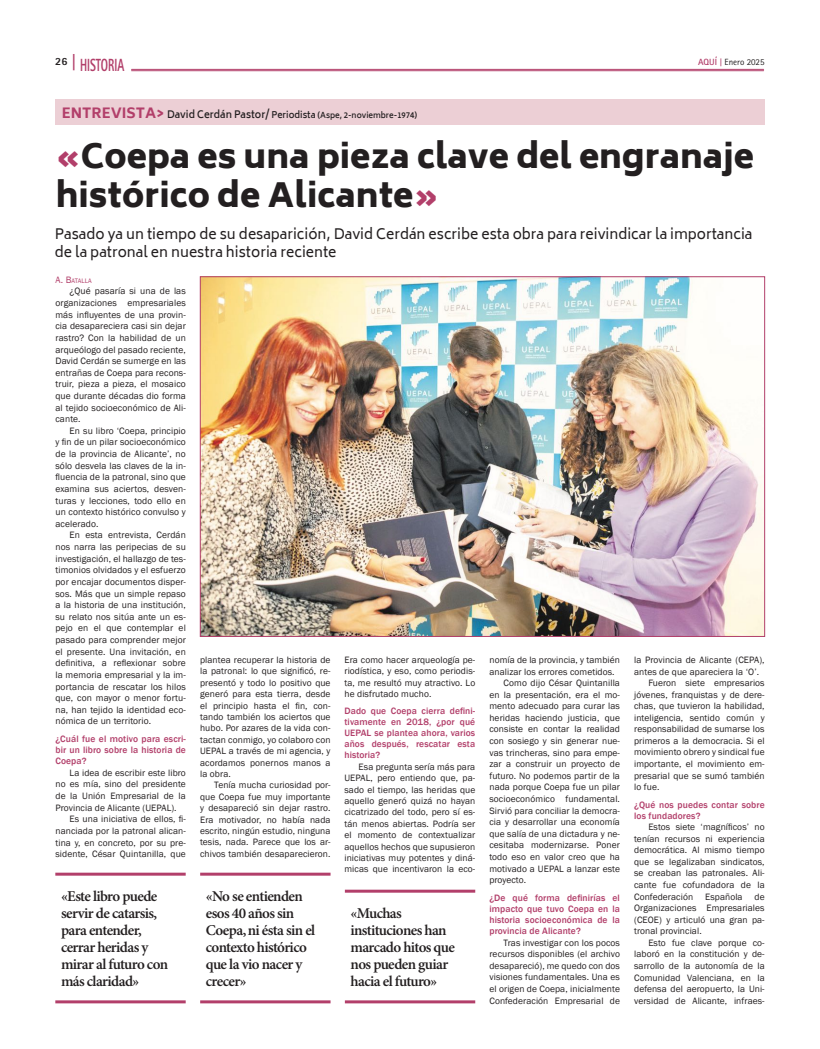
<style>
.page{position:relative;width:820px;height:1049px;background:#fff}
.page>*{position:absolute;margin:0;border:0;box-sizing:border-box;transform-origin:0 0}
.t1{font:900 33px/39.6px "Biryani";color:#231f20}
.t2{font:800 17.6px "Rotis Sans Serif Std";color:#b23f6a;scale:.64 1}
.t3{font:600 15px/17px "Minion Pro";letter-spacing:-.04em;color:#231f20}
.t4{font:14px/18px "Biryani";color:#231f20}
.t5{font:800 11px "Rotis Sans Serif Std";color:#231f20}
.t6{font:9.5px/11.6px "Franklin Gothic";letter-spacing:.01em;color:#231f20;text-align:justify}
.t7{font:500 9.5px/11.2px "Franklin Gothic";letter-spacing:.01em;color:#b23f6a;text-align:justify}
.t8{font:9px "Rotis Sans Serif Std";color:#231f20}
.t9{font:600 8px "Biryani";color:#231f20}
.t10{font:6.7px "Franklin Gothic";color:#b23f6a}
.s1{font-size:18.2px}
.s2{font-weight:700;color:#b23f6a}
.s3{font-family:"Rotis Serif Std";font-weight:700;color:#b23f6a}
.s4{font-weight:800;font-size:14px;color:#b23f6a}
.s5{font-size:10px}
.s6{font-size:9px}
.s7{color:#b23f6a}
.s8{font-size:9.5px}
</style>
<div class="page">
<img style="left:202px;top:278px;width:560px;height:357px">
<hr style="left:131px;top:69px;width:632px;height:1px;background:#b23f6a">
<hr style="left:131px;top:71px;width:632px;height:1px;background:#b23f6a">
<hr style="left:55px;top:873px;width:131px;height:3px;background:#b23f6a">
<hr style="left:55px;top:1000px;width:131px;height:3px;background:#b23f6a">
<hr style="left:200px;top:873px;width:130px;height:3px;background:#b23f6a">
<hr style="left:200px;top:1000px;width:130px;height:3px;background:#b23f6a">
<hr style="left:345px;top:890px;width:130px;height:3px;background:#b23f6a">
<hr style="left:345px;top:1000px;width:130px;height:3px;background:#b23f6a">
<div style="left:55px;top:99px;width:709px;height:26px;background:#eccfd5"></div>
<h2 class="t2" style="left:72px;top:54px;width:84px"><span class="s1">|</span> HISTORIA</h2>
<p class="t5" style="left:55px;top:54px;width:14px">26</p>
<p class="t8" style="left:697px;top:57px;width:68px"><span class="s2">AQUÍ</span> <span class="s3">|</span> Enero 2025</p>
<p class="t9" style="left:62px;top:110px;width:357px"><span class="s4">ENTREVISTA&gt;</span> <span class="s5">David Cerdán Pastor/</span> <span class="s6">Periodista</span> (Aspe, 2-noviembre-1974)</p>
<h1 class="t1" style="left:56px;top:137px;width:699px"><span class="s7">«</span>Coepa es una pieza clave del engranaje histórico de Alicante<span class="s7">»</span></h1>
<h3 class="t4" style="left:55px;top:225px;width:698px">Pasado ya un tiempo de su desaparición, David Cerdán escribe esta obra para reivindicar la importancia de la patronal en nuestra historia reciente</h3>
<p class="t10" style="left:55px;top:276px;width:38px"><span class="s8">A. B</span>ATALLA</p>
<p class="t6" style="left:55px;top:286px;width:132px;text-indent:14px">¿Qué pasaría si una de las organizaciones empresariales más influyentes de una provin&shy;cia desapareciera casi sin dejar rastro? Con la habilidad de un arqueólogo del pasado reciente, David Cerdán se sumerge en las entrañas de Coepa para recons&shy;truir, pieza a pieza, el mosaico que durante décadas dio forma al tejido socioeconómico de Ali&shy;cante.</p>
<p class="t6" style="left:55px;top:425px;width:132px;text-indent:14px">En su libro ‘Coepa, principio y fin de un pilar socioeconómico de la provincia de Alicante’, no sólo desvela las claves de la in&shy;fluencia de la patronal, sino que examina sus aciertos, desven&shy;turas y lecciones, todo ello en un contexto histórico convulso y acelerado.</p>
<p class="t6" style="left:55px;top:530px;width:132px;text-indent:14px">En esta entrevista, Cerdán nos narra las peripecias de su investigación, el hallazgo de tes&shy;timonios olvidados y el esfuerzo por encajar documentos disper&shy;sos. Más que un simple repaso a la historia de una institución, su relato nos sitúa ante un es&shy;pejo en el que contemplar el pasado para comprender mejor el presente. Una invitación, en definitiva, a reflexionar sobre la memoria empresarial y la im&shy;portancia de rescatar los hilos que, con mayor o menor fortu&shy;na, han tejido la identidad eco&shy;nómica de un territorio.</p>
<p class="t7" style="left:55px;top:733px;width:132px">¿Cuál fue el motivo para escri&shy;bir un libro sobre la historia de Coepa?</p>
<p class="t6" style="left:70px;top:767px;width:118px">La idea de escribir este libro</p>
<p class="t6" style="left:55px;top:779px;width:132px">no es mía, sino del presidente</p>
<p class="t6" style="left:55px;top:790px;width:132px">de la Unión Empresarial de la</p>
<p class="t6" style="left:55px;top:802px;width:123px">Provincia de Alicante (UEPAL).</p>
<p class="t6" style="left:70px;top:813px;width:118px">Es una iniciativa de ellos, fi-</p>
<p class="t6" style="left:55px;top:825px;width:132px">nanciada por la patronal alican-</p>
<p class="t6" style="left:55px;top:837px;width:132px">tina y, en concreto, por su pre-</p>
<p class="t6" style="left:55px;top:848px;width:132px">sidente, César Quintanilla, que</p>
<p class="t6" style="left:200px;top:654px;width:132px">plantea recuperar la historia de la patronal: lo que significó, re&shy;presentó y todo lo positivo que generó para esta tierra, desde el principio hasta el fin, con&shy;tando también los aciertos que hubo. Por azares de la vida con&shy;tactan conmigo, yo colaboro con UEPAL a través de mi agencia, y acordamos ponernos manos a la obra.</p>
<p class="t6" style="left:200px;top:780px;width:132px;text-indent:14px">Tenía mucha curiosidad por&shy;que Coepa fue muy importante y desapareció sin dejar rastro.<br>Era motivador, no había nada escrito, ningún estudio, ninguna tesis, nada. Parece que los ar&shy;chivos también desaparecieron.</p>
<h3 class="t3" style="left:61px;top:888px;width:109px">«Este libro puede servir de catarsis, para entender, cerrar heridas y mirar al futuro con más claridad»</h3>
<h3 class="t3" style="left:206px;top:888px;width:111px">«No se entienden esos 40 años sin<br>Coepa, ni ésta sin el contexto histórico que la vio nacer y crecer»</h3>
<p class="t6" style="left:344px;top:654px;width:132px">Era como hacer arqueología pe&shy;riodística, y eso, como periodis&shy;ta, me resultó muy atractivo. Lo he disfrutado mucho.</p>
<p class="t7" style="left:344px;top:706px;width:132px">Dado que Coepa cierra defini&shy;tivamente en 2018, ¿por qué UEPAL se plantea ahora, varios años después, rescatar esta historia?</p>
<p class="t6" style="left:344px;top:761px;width:132px;text-indent:14px">Esa pregunta sería más para UEPAL, pero entiendo que, pa&shy;sado el tiempo, las heridas que aquello generó quizá no hayan cicatrizado del todo, pero sí es&shy;tán menos abiertas. Podría ser el momento de contextualizar aquellos hechos que supusieron iniciativas muy potentes y diná&shy;micas que incentivaron la eco-</p>
<h3 class="t3" style="left:350px;top:905px;width:106px">«Muchas instituciones han marcado hitos que nos pueden guiar hacia el futuro»</h3>
<p class="t6" style="left:489px;top:654px;width:132px">nomía de la provincia, y también</p>
<p class="t6" style="left:489px;top:666px;width:127px">analizar los errores cometidos.</p>
<p class="t6" style="left:503px;top:677px;width:118px">Como dijo César Quintanilla</p>
<p class="t6" style="left:489px;top:689px;width:132px">en la presentación, era el mo-</p>
<p class="t6" style="left:489px;top:700px;width:132px">mento adecuado para curar las</p>
<p class="t6" style="left:489px;top:712px;width:132px">heridas haciendo justicia, que</p>
<p class="t6" style="left:489px;top:724px;width:132px">consiste en contar la realidad</p>
<p class="t6" style="left:489px;top:735px;width:132px">con sosiego y sin generar nue-</p>
<p class="t6" style="left:489px;top:747px;width:132px">vas trincheras, sino para empe-</p>
<p class="t6" style="left:489px;top:758px;width:132px">zar a construir un proyecto de</p>
<p class="t6" style="left:489px;top:770px;width:132px">futuro. No podemos partir de la</p>
<p class="t6" style="left:489px;top:782px;width:132px">nada porque Coepa fue un pilar</p>
<p class="t6" style="left:489px;top:793px;width:132px">socioeconómico fundamental.</p>
<p class="t6" style="left:489px;top:805px;width:132px">Sirvió para conciliar la democra-</p>
<p class="t6" style="left:489px;top:816px;width:132px">cia y desarrollar una economía</p>
<p class="t6" style="left:489px;top:828px;width:132px">que salía de una dictadura y ne-</p>
<p class="t6" style="left:489px;top:839px;width:132px">cesitaba modernizarse. Poner</p>
<p class="t6" style="left:489px;top:851px;width:132px">todo eso en valor creo que ha</p>
<p class="t6" style="left:489px;top:863px;width:132px">motivado a UEPAL a lanzar este</p>
<p class="t6" style="left:489px;top:874px;width:38px">proyecto.</p>
<p class="t7" style="left:489px;top:892px;width:132px">¿De qué forma definirías el impacto que tuvo Coepa en la historia socioeconómica de la provincia de Alicante?</p>
<p class="t6" style="left:489px;top:937px;width:132px;text-indent:14px">Tras investigar con los pocos recursos disponibles (el archivo desapareció), me quedo con dos visiones fundamentales. Una es el origen de Coepa, inicialmente Confederación Empresarial de</p>
<p class="t6" style="left:634px;top:654px;width:132px">la Provincia de Alicante (CEPA),</p>
<p class="t6" style="left:634px;top:666px;width:126px">antes de que apareciera la ‘O’.</p>
<p class="t6" style="left:648px;top:677px;width:118px">Fueron siete empresarios</p>
<p class="t6" style="left:634px;top:689px;width:132px">jóvenes, franquistas y de dere-</p>
<p class="t6" style="left:634px;top:700px;width:132px">chas, que tuvieron la habilidad,</p>
<p class="t6" style="left:634px;top:712px;width:132px">inteligencia, sentido común y</p>
<p class="t6" style="left:634px;top:723px;width:132px">responsabilidad de sumarse los</p>
<p class="t6" style="left:634px;top:735px;width:132px">primeros a la democracia. Si el</p>
<p class="t6" style="left:634px;top:747px;width:132px">movimiento obrero y sindical fue</p>
<p class="t6" style="left:634px;top:758px;width:132px">importante, el movimiento em-</p>
<p class="t6" style="left:634px;top:770px;width:132px">presarial que se sumó también</p>
<p class="t6" style="left:634px;top:781px;width:27px">lo fue.</p>
<p class="t7" style="left:634px;top:799px;width:132px">¿Qué nos puedes contar sobre los fundadores?</p>
<p class="t6" style="left:634px;top:821px;width:132px;text-indent:14px">Estos siete ‘magníficos’ no tenían recursos ni experiencia democrática. Al mismo tiempo que se legalizaban sindicatos, se creaban las patronales. Ali&shy;cante fue cofundadora de la Confederación</p>
<p class="t6" style="left:704px;top:891px;width:39px">Española</p>
<p class="t6" style="left:634px;top:891px;width:132px;text-indent:120px">de Organizaciones Empresariales (CEOE) y articuló una gran pa&shy;tronal provincial.</p>
<p class="t6" style="left:634px;top:937px;width:132px;text-indent:14px">Esto fue clave porque co&shy;laboró en la constitución y de&shy;sarrollo de la autonomía de la Comunidad Valenciana, en la defensa del aeropuerto, la Uni&shy;versidad de Alicante, infraes-</p>
</div>
